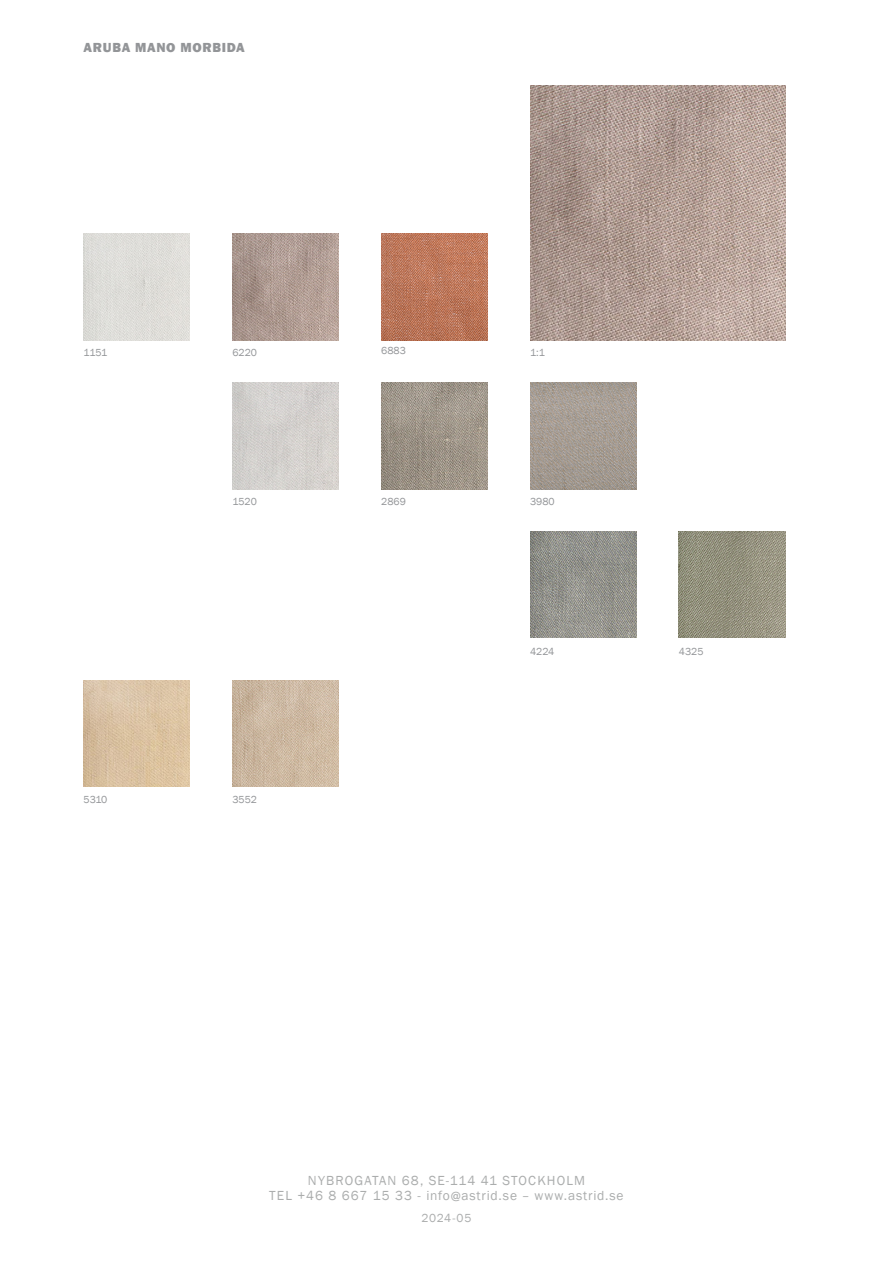
<style>
.page{position:relative;width:893px;height:1263px;background:#fff}
.page>*{position:absolute;margin:0;border:0;box-sizing:border-box;transform-origin:0 0}
.t1{font:13.5px "Franklin Gothic";letter-spacing:.075em;color:#abadad}
.t2{font:800 13.5px "Franklin Gothic";letter-spacing:.05em;color:#939598}
.t3{font:12px "Franklin Gothic";letter-spacing:.055em;color:#abadad}
.t4{font:10.5px "Franklin Gothic";color:#939598}
</style>
<div class="page">
<img style="left:530px;top:85px;width:255px;height:255px">
<img style="left:84px;top:234px;width:106px;height:106px">
<img style="left:232px;top:383px;width:107px;height:106px">
<img style="left:381px;top:383px;width:107px;height:106px">
<img style="left:232px;top:680px;width:107px;height:107px">
<img style="left:530px;top:531px;width:106px;height:107px">
<img style="left:84px;top:680px;width:106px;height:107px">
<img style="left:232px;top:234px;width:107px;height:106px">
<img style="left:381px;top:234px;width:107px;height:106px">
<img style="left:530px;top:383px;width:106px;height:106px">
<img style="left:679px;top:531px;width:106px;height:107px">
<p class="t2" style="left:84px;top:39px;width:163px">ARUBA MANO MORBIDA</p>
<p class="t4" style="left:84px;top:346px;width:25px">1151</p>
<p class="t4" style="left:232px;top:346px;width:26px">6220</p>
<p class="t4" style="left:381px;top:343px;width:26px">6883</p>
<p class="t4" style="left:530px;top:346px;width:16px">1:1</p>
<p class="t4" style="left:232px;top:495px;width:26px">1520</p>
<p class="t4" style="left:381px;top:495px;width:26px">2869</p>
<p class="t4" style="left:530px;top:495px;width:26px">3980</p>
<p class="t4" style="left:84px;top:793px;width:25px">5310</p>
<p class="t4" style="left:232px;top:793px;width:26px">3552</p>
<p class="t4" style="left:530px;top:645px;width:26px">4224</p>
<p class="t4" style="left:679px;top:645px;width:26px">4325</p>
<p class="t1" style="left:308px;top:1172px;width:278px">NYBROGATAN 68, SE-114 41 STOCKHOLM</p>
<p class="t1" style="left:269px;top:1187px;width:356px">TEL +46 8 667 15 33 - info@astrid.se – www.astrid.se</p>
<p class="t3" style="left:422px;top:1211px;width:51px">2024-05</p>
</div>
